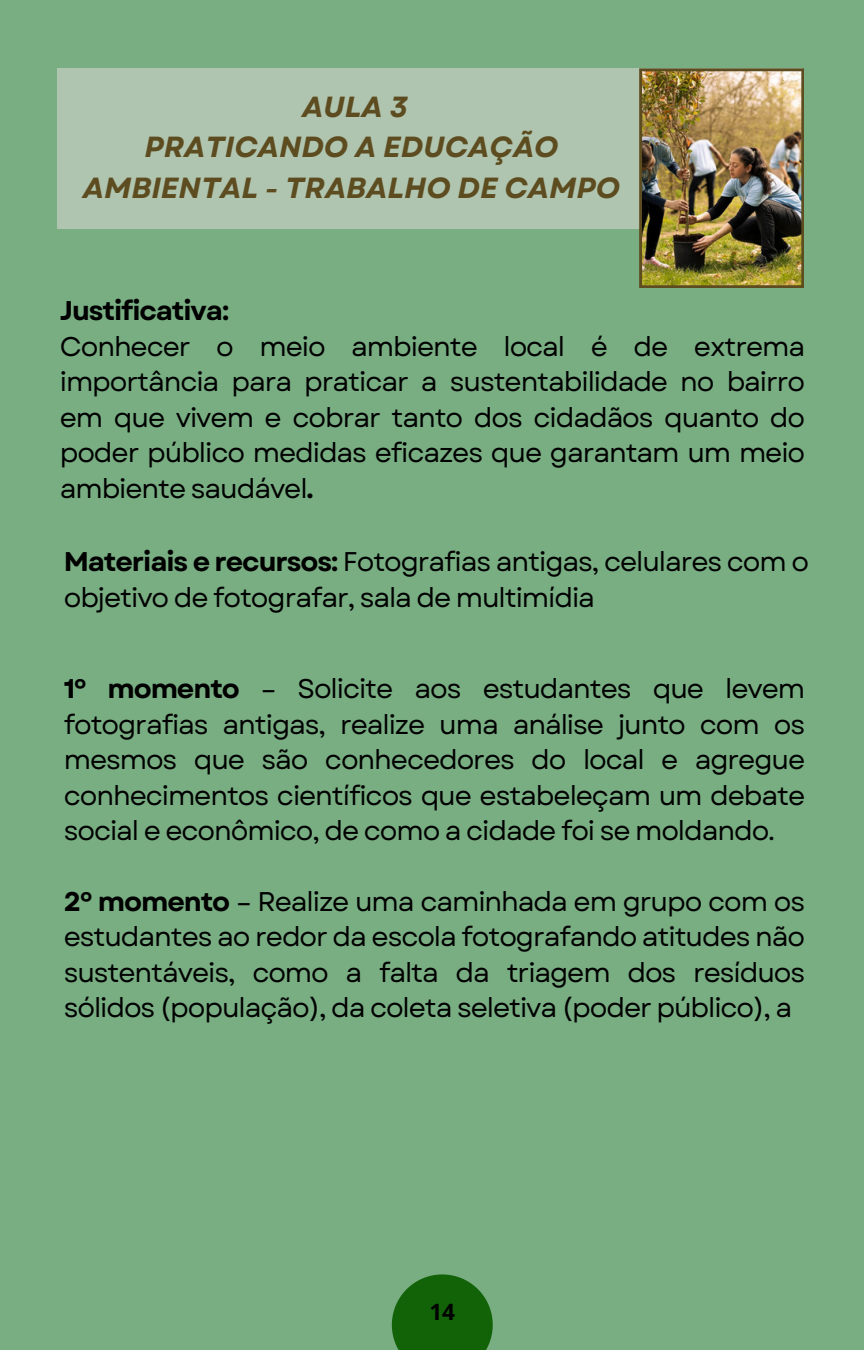
<style>
.page{position:relative;width:864px;height:1350px;background:#78ae82}
.page>*{position:absolute;margin:0;border:0;box-sizing:border-box;transform-origin:0 0}
.t1{font:italic 700 29.03px/40.5px "Garet";color:#5d4c20;text-align:center}
.t2{font:27px/35.6px "Garet";letter-spacing:-.04em;color:#000;text-align:justify}
.t3{font:700 27px "Garet";letter-spacing:-.04em;color:#000}
.t4{font:700 22.5px "Open Sans";color:#000}
.s1{font-weight:700}
</style>
<div class="page">
<div style="left:57px;top:68px;width:744px;height:161px;background:#b0c5af"></div>
<img style="left:639px;top:68px;width:165px;height:220px">
<svg style="left:392px;top:1274px;width:101px;height:76px"></svg>
<h1 class="t1" style="left:83px;top:86px;width:539px">AULA 3<br>PRATICANDO A EDUCAÇÃO<br>AMBIENTAL - TRABALHO DE CAMPO</h1>
<p class="t3" style="left:60px;top:291px;width:171px">Justificativa:</p>
<p class="t2" style="left:60px;top:329px;width:747px">Conhecer o meio ambiente local é de extrema importância para praticar a sustentabilidade no bairro em que vivem e cobrar tanto dos cidadãos quanto do poder público medidas eficazes que garantam um meio ambiente saudável<span class="s1">.</span></p>
<p class="t2" style="left:64px;top:544px;width:747px"><span class="s1">Materiais e recursos:</span> Fotografias antigas, celulares com o objetivo de fotografar, sala de multimídia</p>
<p class="t2" style="left:64px;top:671px;width:743px"><span class="s1">1º momento</span> – Solicite aos estudantes que levem fotografias antigas, realize uma análise junto com os mesmos que são conhecedores do local e agregue conhecimentos científicos que estabeleçam um debate social e econômico, de como a cidade foi se moldando.</p>
<p class="t2" style="left:64px;top:884px;width:743px"><span class="s1">2º momento</span> – Realize uma caminhada em grupo com os estudantes ao redor da escola fotografando atitudes não sustentáveis, como a falta da triagem dos resíduos sólidos (população), da coleta seletiva (poder público), a</p>
<p class="t4" style="left:429px;top:1296px;width:27px">14</p>
</div>
